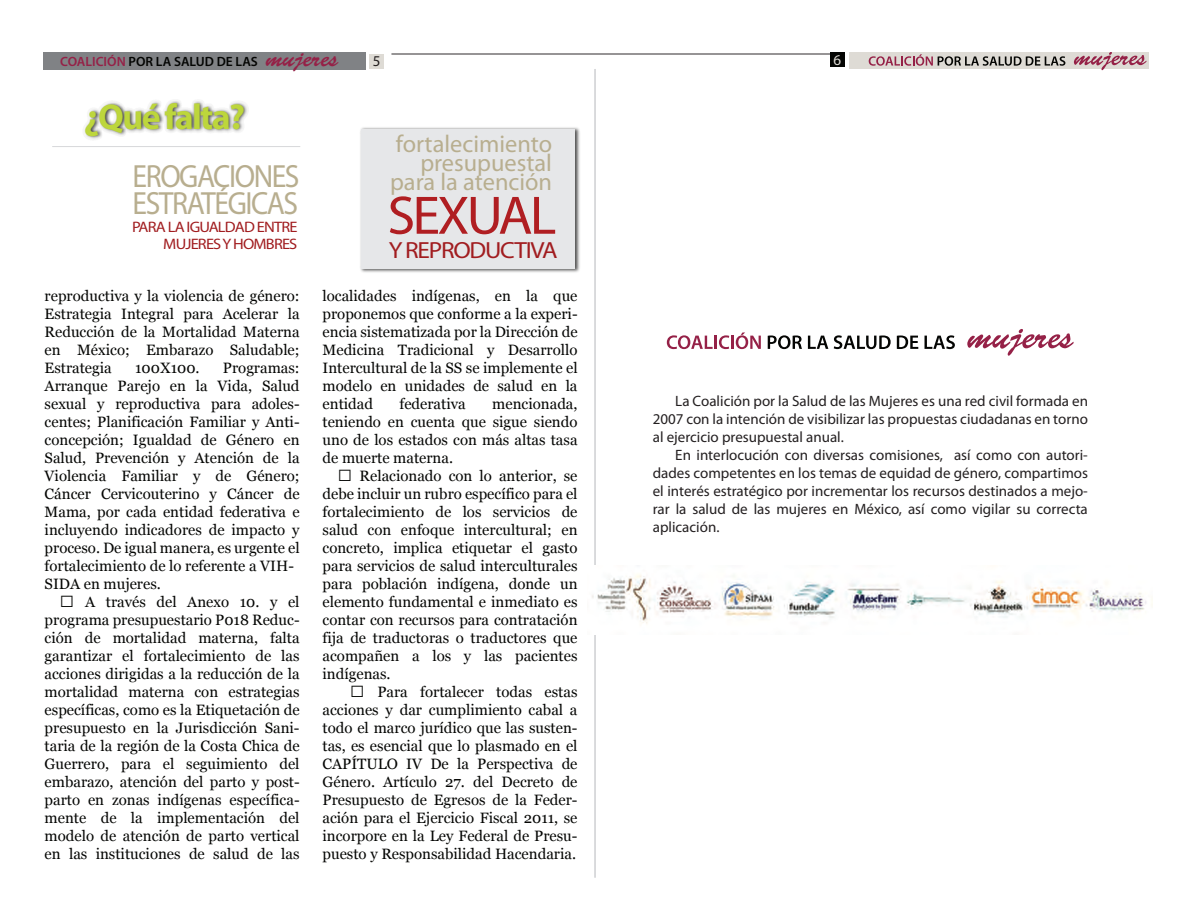
<style>
.page{position:relative;width:1188px;height:918px;background:#fff}
.page>*{position:absolute;margin:0;border:0;box-sizing:border-box;transform-origin:0 0}
.t1{font:54.6px "Myriad Pro";letter-spacing:-.05em;color:#b01e22}
.t2{font:700 36px "Myriad Pro";letter-spacing:-.05em;color:#bdd63c}
.t3{font:32.25px/26.5px "Myriad Pro";letter-spacing:-.05em;color:#b8ae8f;scale:.92 1}
.t4{font:24.45px/18.9px "Myriad Pro";color:#b8ae8f;text-align:right}
.t5{font:23.4px "Myriad Pro";letter-spacing:-.05em;color:#a11d20;scale:1.08 1}
.t6{font:15.15px/17.1px "Myriad Pro";letter-spacing:-.05em;color:#a11d20;text-align:right;scale:1.08 1}
.t7{font:15px/18px "Georgia";color:#040503;text-align:justify}
.t8{font:15px/18px "Myriad Pro";color:#231f20;text-align:justify}
.t9{font:15px "Myriad Pro";color:#dedbd5}
.t10{font:600 13.5px "Myriad Pro";color:#040503}
.s1{color:#952147}
.s2{font-family:"Brush Script Std";font-weight:400;font-size:24.3px;color:#952147}
</style>
<div class="page">
<svg style="left:52px;top:146px;width:249px;height:1px"></svg>
<svg style="left:391px;top:54px;width:439px;height:1px"></svg>
<div style="left:849px;top:52px;width:300px;height:17px;background:#dedbd5"></div>
<svg style="left:595px;top:69px;width:1px;height:809px"></svg>
<div style="left:43px;top:52px;width:323px;height:18px;background:#808285"></div>
<div style="left:369px;top:54px;width:15px;height:15px;background:#dedbd5"></div>
<img style="left:84px;top:100px;width:164px;height:40px">
<div style="left:830px;top:52px;width:15px;height:16px;background:#040503"></div>
<img style="left:360px;top:127px;width:220px;height:146px">
<div style="left:362px;top:130px;width:213px;height:139px;background:#e6e7e9"></div>
<svg style="left:869px;top:54px;width:196px;height:12px"></svg>
<svg style="left:1074px;top:52px;width:73px;height:18px"></svg>
<svg style="left:667px;top:332px;width:94px;height:17px"></svg>
<svg style="left:768px;top:335px;width:34px;height:14px"></svg>
<svg style="left:808px;top:336px;width:20px;height:13px"></svg>
<svg style="left:834px;top:335px;width:57px;height:14px"></svg>
<svg style="left:897px;top:336px;width:21px;height:13px"></svg>
<svg style="left:925px;top:335px;width:30px;height:14px"></svg>
<svg style="left:967px;top:329px;width:107px;height:27px"></svg>
<img style="left:592px;top:566px;width:561px;height:68px">
<p class="t10" style="left:60px;top:53px;width:280px"><span class="s1">COALICIÓN</span> POR LA SALUD DE LAS <span class="s2">mujeres</span></p>
<p class="t8" style="left:373px;top:52px;width:9px">5</p>
<p class="t9" style="left:833px;top:51px;width:9px">6</p>
<h2 class="t2" style="left:84px;top:93px;width:163px">¿Qué falta?</h2>
<h3 class="t3" style="left:133px;top:163px;width:183px">EROGACIONES<br>ESTRATÉGICAS</h3>
<p class="t6" style="left:132px;top:219px;width:155px">PARA LA IGUALDAD ENTRE<br>MUJERES Y HOMBRES</p>
<p class="t7" style="left:45px;top:287px;width:256px">reproductiva y la violencia de género:<br>Estrategia Integral para Acelerar la Reducción de la Mortalidad Materna en México; Embarazo Saludable; Estrategia</p>
<p class="t7" style="left:45px;top:359px;width:257px;text-align:left;text-indent:178px">Programas:<br>Arranque Parejo en la Vida, Salud sexual y reproductiva para adoles&shy;centes; Planificación Familiar y Anti&shy;concepción; Igualdad de Género en<br>Salud, Prevención y Atención de la<br>Violencia Familiar y de Género;<br>Cáncer Cervicouterino y Cáncer de<br>Mama, por cada entidad federativa e incluyendo indicadores de impacto y proceso. De igual manera, es urgente el fortalecimiento de lo referente a VIH-<br>SIDA en mujeres.</p>
<p class="t7" style="left:45px;top:593px;width:257px;text-indent:41px">A través del Anexo 10. y el programa presupuestario P018 Reduc&shy;ción de mortalidad materna, falta garantizar el fortalecimiento de las acciones dirigidas a la reducción de la mortalidad materna con estrategias específicas, como es la Etiquetación de presupuesto en la Jurisdicción Sani&shy;taria de la región de la Costa Chica de Guerrero, para el seguimiento del embarazo, atención del parto y post&shy;parto en zonas indígenas específica&shy;mente de la implementación del modelo de atención de parto vertical en las instituciones de salud de las</p>
<p class="t7" style="left:135px;top:359px;width:66px">100X100.</p>
<h3 class="t4" style="left:390px;top:134px;width:164px">fortalecimiento presupuestal para la atención</h3>
<h1 class="t1" style="left:387px;top:182px;width:170px">SEXUAL</h1>
<h3 class="t5" style="left:389px;top:236px;width:158px">Y REPRODUCTIVA</h3>
<p class="t7" style="left:323px;top:287px;width:257px">localidades indígenas, en la que proponemos que conforme a la experi&shy;encia sistematizada por la Dirección de Medicina Tradicional y Desarrollo Intercultural de la SS se implemente el modelo en unidades de salud en la entidad</p>
<p class="t7" style="left:323px;top:395px;width:257px;text-indent:170px">mencionada, teniendo en cuenta que sigue siendo uno de los estados con más altas tasa de muerte materna.</p>
<p class="t7" style="left:323px;top:467px;width:257px;text-indent:37px">Relacionado con lo anterior, se debe incluir un rubro específico para el fortalecimiento de los servicios de salud con enfoque intercultural; en concreto, implica etiquetar el gasto para servicios de salud interculturales para población indígena, donde un elemento fundamental e inmediato es contar con recursos para contratación fija de traductoras o traductores que acompañen a los y las pacientes indígenas.</p>
<p class="t7" style="left:323px;top:683px;width:257px;text-indent:55px">Para fortalecer todas estas acciones y dar cumplimiento cabal a todo el marco jurídico que las susten&shy;tas, es esencial que lo plasmado en el CAPÍTULO IV De la Perspectiva de Género. Artículo 27. del Decreto de Presupuesto de Egresos de la Feder&shy;ación para el Ejercicio Fiscal 2011, se incorpore en la Ley Federal de Presu&shy;puesto y Responsabilidad Hacendaria.</p>
<p class="t7" style="left:400px;top:395px;width:68px">federativa</p>
<p class="t8" style="left:653px;top:392px;width:437px;text-indent:22px">La Coalición por la Salud de las Mujeres es una red civil formada en 2007 con la intención de visibilizar las propuestas ciudadanas en torno al ejercicio presupuestal anual.</p>
<p class="t8" style="left:653px;top:446px;width:437px;text-indent:22px">En interlocución con diversas comisiones, así como con autori&shy;dades competentes en los temas de equidad de género, compartimos el interés estratégico por incrementar los recursos destinados a mejo&shy;rar la salud de las mujeres en México, así como vigilar su correcta aplicación.</p>
</div>
